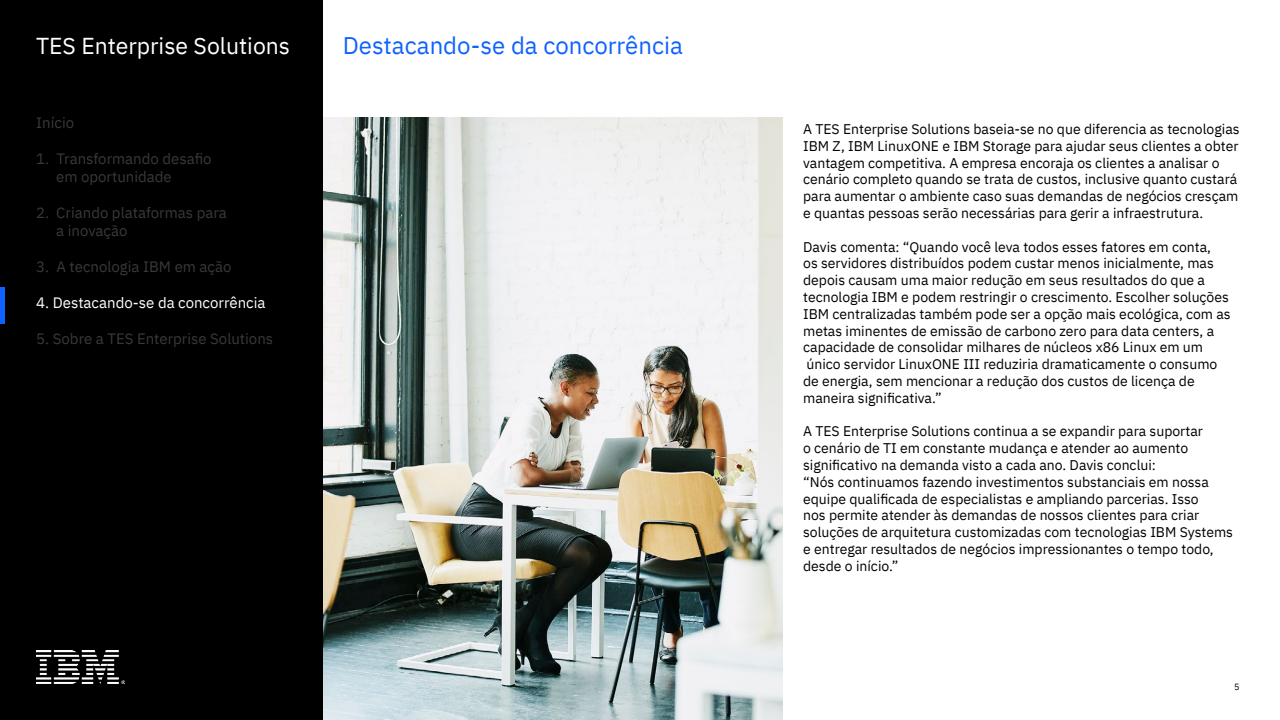
<style>
.page{position:relative;width:1280px;height:720px;background:#fff}
.page>*{position:absolute;margin:0;border:0;box-sizing:border-box;transform-origin:0 0}
.t1{font:24px "IBM Plex Sans";color:#0f62fe}
.t2{font:23px "IBM Plex Sans";color:#fff}
.t3{font:15px/18px "IBM Plex Sans";color:#393939}
.t4{font:15px "IBM Plex Sans";color:#fff}
.t5{font:14px/16.8px "IBM Plex Sans";color:#000}
.t6{font:9px "IBM Plex Sans";color:#000}
</style>
<div class="page">
<img style="left:323px;top:118px;width:459px;height:602px">
<div style="left:0;top:0;width:323px;height:720px;background:#000"></div>
<img style="left:36px;top:651px;width:88px;height:32px">
<hr style="left:0;top:287px;width:4px;height:36px;background:#0f62fe">
<h2 class="t2" style="left:36px;top:29px;width:256px">TES Enterprise Solutions</h2>
<h1 class="t1" style="left:343px;top:27px;width:342px">Destacando-se da concorrência</h1>
<p class="t3" style="left:36px;top:112px;width:39px">Início</p>
<p class="t3" style="left:56px;top:148px;width:157px;text-indent:-20px">1. Transformando desafio em oportunidade</p>
<p class="t3" style="left:56px;top:202px;width:172px;text-indent:-20px">2. Criando plataformas para a inovação</p>
<p class="t3" style="left:36px;top:256px;width:197px">3. A tecnologia IBM em ação</p>
<p class="t4" style="left:36px;top:291px;width:231px">4. Destacando-se da concorrência</p>
<p class="t3" style="left:36px;top:328px;width:238px">5. Sobre a TES Enterprise Solutions</p>
<p class="t5" style="left:803px;top:119px;width:438px">A TES Enterprise Solutions baseia-se no que diferencia as tecnologias IBM Z, IBM LinuxONE e IBM Storage para ajudar seus clientes a obter vantagem competitiva. A empresa encoraja os clientes a analisar o cenário completo quando se trata de custos, inclusive quanto custará para aumentar o ambiente caso suas demandas de negócios cresçam e quantas pessoas serão necessárias para gerir a infraestrutura.</p>
<p class="t5" style="left:803px;top:237px;width:429px">Davis comenta: “Quando você leva todos esses fatores em conta,<br>os servidores distribuídos podem custar menos inicialmente, mas depois causam uma maior redução em seus resultados do que a tecnologia IBM e podem restringir o crescimento. Escolher soluções IBM centralizadas também pode ser a opção mais ecológica, com as metas iminentes de emissão de carbono zero para data centers, a capacidade de consolidar milhares de núcleos x86 Linux em um único servidor LinuxONE III reduziria dramaticamente o consumo de energia, sem mencionar a redução dos custos de licença de maneira significativa.”</p>
<p class="t5" style="left:803px;top:422px;width:431px">A TES Enterprise Solutions continua a se expandir para suportar<br>o cenário de TI em constante mudança e atender ao aumento significativo na demanda visto a cada ano. Davis conclui:<br>“Nós continuamos fazendo investimentos substanciais em nossa equipe qualificada de especialistas e ampliando parcerias. Isso<br>nos permite atender às demandas de nossos clientes para criar soluções de arquitetura customizadas com tecnologias IBM Systems e entregar resultados de negócios impressionantes o tempo todo, desde o início.”</p>
<p class="t6" style="left:1234px;top:680px;width:7px">5</p>
</div>
